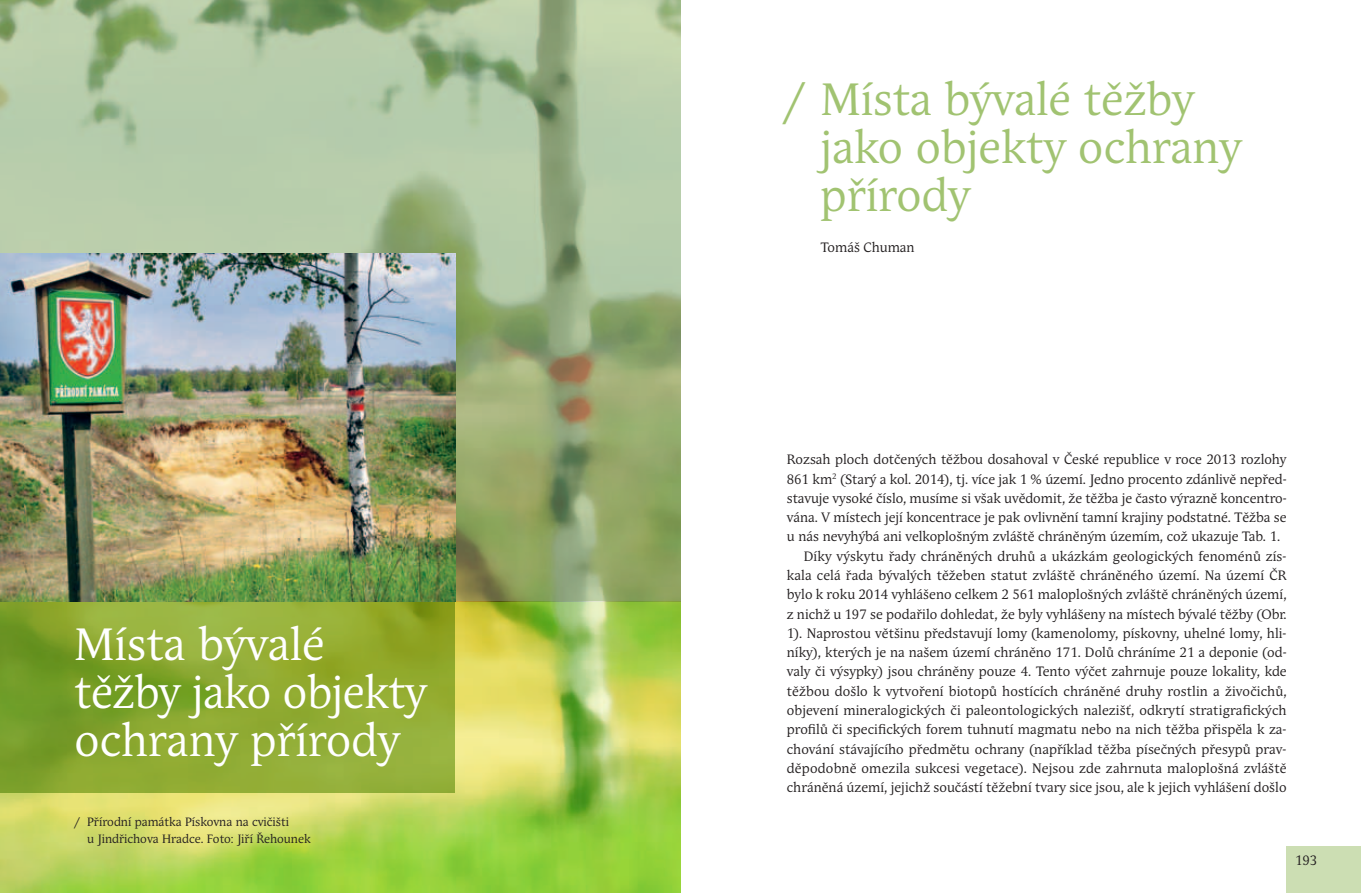
<style>
.page{position:relative;width:1361px;height:893px;background:#fff}
.page>*{position:absolute;margin:0;border:0;box-sizing:border-box;transform-origin:0 0}
.t1{font:45px/48px "Andulka Book Pro";color:#a1c371}
.t2{font:45px/48px "Andulka Book Pro";color:#fff}
.t3{font:13.5px "Andulka Book Pro";letter-spacing:.005em;color:#231f20}
.t4{font:12px/17.2px "Andulka Book Pro";color:#231f20}
</style>
<div class="page">
<div style="left:1286px;top:846px;width:75px;height:47px;background:#ccdeb3"></div>
<img style="left:0;top:602px;width:680px;height:291px">
<svg style="left:0;top:0;width:680px;height:602px;background:#a6bb91"></svg>
<svg style="left:0;top:602px;width:455px;height:191px;background:#8ba831"></svg>
<img style="left:0;top:253px;width:455px;height:349px">
<h1 class="t2" style="left:74px;top:620px;width:354px">Místa bývalé těžby jako objekty ochrany přírody</h1>
<p class="t4" style="left:87px;top:813px;width:225px;text-indent:-13px">/ Přírodní památka Pískovna na cvičišti<br>u Jindřichova Hradce. Foto: Jiří Řehounek</p>
<h1 class="t1" style="left:820px;top:76px;width:423px;text-indent:-35px">/ Místa bývalé těžby jako objekty ochrany přírody</h1>
<p class="t3" style="left:821px;top:239px;width:95px">Tomáš Chuman</p>
<p class="t3" style="left:787px;top:452px;width:501px">Rozsah ploch dotčených těžbou dosahoval v České republice v roce 2013 rozlohy</p>
<p class="t3" style="left:787px;top:471px;width:501px">861 km<sup>2</sup> (Starý a kol. 2014), tj. více jak 1 % území. Jedno procento zdánlivě nepřed-</p>
<p class="t3" style="left:787px;top:490px;width:501px">stavuje vysoké číslo, musíme si však uvědomit, že těžba je často výrazně koncentro-</p>
<p class="t3" style="left:787px;top:510px;width:501px">vána. V místech její koncentrace je pak ovlivnění tamní krajiny podstatné. Těžba se</p>
<p class="t3" style="left:787px;top:529px;width:495px">u nás nevyhýbá ani velkoplošným zvláště chráněným územím, což ukazuje Tab. 1.</p>
<p class="t3" style="left:804px;top:548px;width:484px">Díky výskytu řady chráněných druhů a ukázkám geologických fenoménů zís-</p>
<p class="t3" style="left:787px;top:567px;width:501px">kala celá řada bývalých těžeben statut zvláště chráněného území. Na území ČR</p>
<p class="t3" style="left:787px;top:587px;width:501px">bylo k roku 2014 vyhlášeno celkem 2 561 maloplošných zvláště chráněných území,</p>
<p class="t3" style="left:787px;top:606px;width:501px">z nichž u 197 se podařilo dohledat, že byly vyhlášeny na místech bývalé těžby (Obr.</p>
<p class="t3" style="left:787px;top:625px;width:501px">1). Naprostou většinu představují lomy (kamenolomy, pískovny, uhelné lomy, hli-</p>
<p class="t3" style="left:787px;top:645px;width:501px">níky), kterých je na našem území chráněno 171. Dolů chráníme 21 a deponie (od-</p>
<p class="t3" style="left:787px;top:664px;width:501px">valy či výsypky) jsou chráněny pouze 4. Tento výčet zahrnuje pouze lokality, kde</p>
<p class="t3" style="left:787px;top:683px;width:501px">těžbou došlo k vytvoření biotopů hostících chráněné druhy rostlin a živočichů,</p>
<p class="t3" style="left:787px;top:702px;width:501px">objevení mineralogických či paleontologických nalezišť, odkrytí stratigrafických</p>
<p class="t3" style="left:787px;top:722px;width:501px">profilů či specifických forem tuhnutí magmatu nebo na nich těžba přispěla k za-</p>
<p class="t3" style="left:787px;top:741px;width:501px">chování stávajícího předmětu ochrany (například těžba písečných přesypů prav-</p>
<p class="t3" style="left:787px;top:760px;width:501px">děpodobně omezila sukcesi vegetace). Nejsou zde zahrnuta maloplošná zvláště</p>
<p class="t3" style="left:787px;top:779px;width:501px">chráněná území, jejichž součástí těžební tvary sice jsou, ale k jejich vyhlášení došlo</p>
<p class="t3" style="left:1295px;top:853px;width:24px">193</p>
</div>
